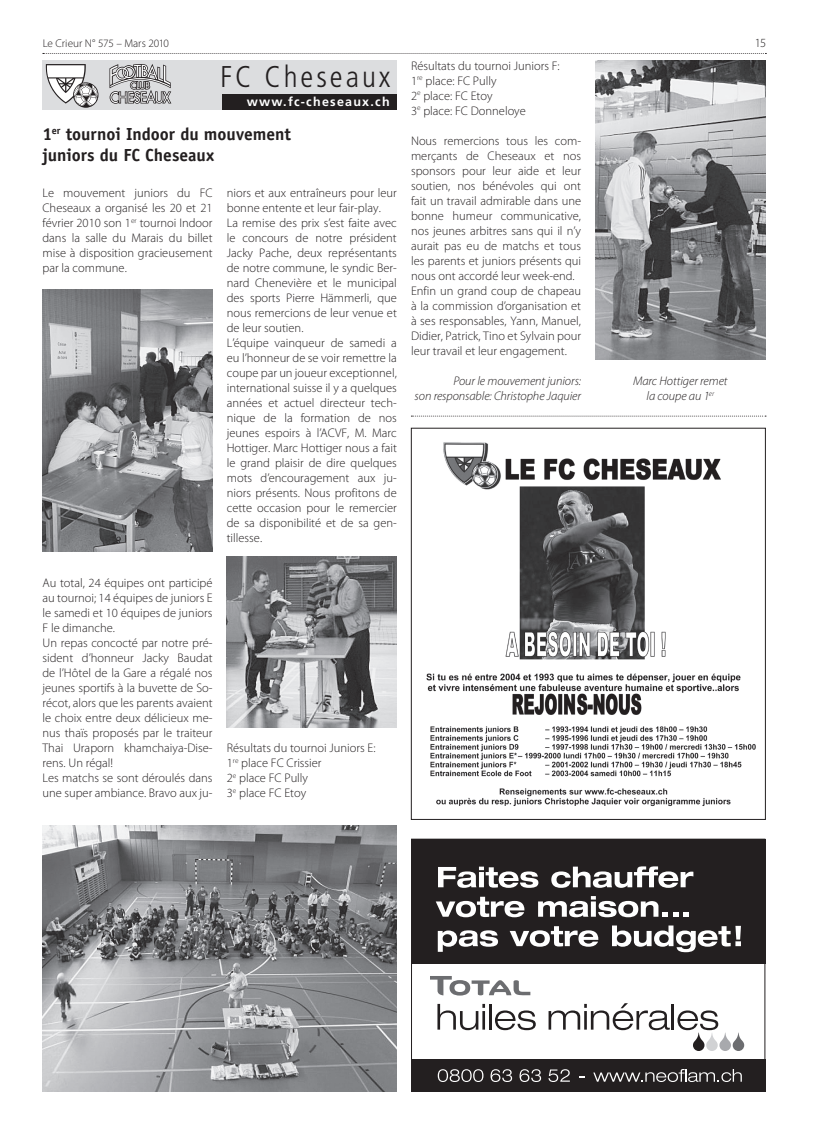
<style>
.page{position:relative;width:815px;height:1134px;background:#fff}
.page>*{position:absolute;margin:0;border:0;box-sizing:border-box;transform-origin:0 0}
.t1{font:300 condensed 30px "Frutiger";letter-spacing:.1em;color:#231f20}
.t2{font:700 17.5px/21px "Officina Sans Std";color:#231f20}
.t3{font:300 12.5px/15px "Myriad Pro";color:#231f20}
.t4{font:italic 300 12.5px/15px "Myriad Pro";letter-spacing:-.005em;color:#231f20;text-align:right}
.t5{font:700 12.5px "Frutiger";letter-spacing:.1em;color:#fff}
.t6{font:300 11.25px "Myriad Pro";letter-spacing:-.005em;color:#231f20}
</style>
<div class="page">
<svg style="left:43px;top:53px;width:723px;height:1px"></svg>
<div style="left:43px;top:60px;width:354px;height:49px;background:#dcdddf"></div>
<div style="left:222px;top:94px;width:175px;height:15px;background:#231f20"></div>
<svg style="left:46px;top:64px;width:53px;height:44px"></svg>
<svg style="left:109px;top:64px;width:62px;height:40px"></svg>
<img style="left:43px;top:826px;width:354px;height:265px">
<img style="left:227px;top:556px;width:170px;height:171px">
<img style="left:595px;top:60px;width:170px;height:299px">
<img style="left:43px;top:289px;width:170px;height:262px">
<svg style="left:411px;top:416px;width:355px;height:1px"></svg>
<div style="left:411px;top:839px;width:354px;height:252px;background:#231f20"></div>
<svg style="left:438px;top:867px;width:100px;height:21px"></svg>
<svg style="left:551px;top:866px;width:142px;height:22px"></svg>
<svg style="left:436px;top:897px;width:88px;height:20px"></svg>
<svg style="left:538px;top:896px;width:151px;height:21px"></svg>
<svg style="left:438px;top:930px;width:60px;height:22px"></svg>
<svg style="left:510px;top:926px;width:88px;height:21px"></svg>
<svg style="left:612px;top:925px;width:129px;height:27px"></svg>
<svg style="left:438px;top:1069px;width:45px;height:13px"></svg>
<svg style="left:491px;top:1069px;width:21px;height:13px"></svg>
<svg style="left:520px;top:1069px;width:21px;height:13px"></svg>
<svg style="left:548px;top:1069px;width:22px;height:13px"></svg>
<svg style="left:593px;top:1069px;width:149px;height:13px"></svg>
<div style="left:411px;top:964px;width:354px;height:95px;background:#fff"></div>
<svg style="left:437px;top:1004px;width:48px;height:26px"></svg>
<hr style="left:489px;top:1004px;width:3px;height:26px;background:#231f20">
<svg style="left:495px;top:1010px;width:41px;height:20px"></svg>
<svg style="left:549px;top:1003px;width:121px;height:27px"></svg>
<hr style="left:671px;top:1004px;width:3px;height:26px;background:#231f20">
<svg style="left:677px;top:1010px;width:67px;height:41px"></svg>
<svg style="left:430px;top:976px;width:100px;height:19px"></svg>
<img style="left:426px;top:442px;width:330px;height:365px">
<div style="left:411px;top:428px;width:355px;height:392px;border:1px solid #231f20"></div>
<p class="t6" style="left:43px;top:36px;width:128px">Le Crieur N° 575 – Mars 2010</p>
<p class="t3" style="left:755px;top:36px;width:13px">15</p>
<h1 class="t1" style="left:220px;top:60px;width:172px">FC Cheseaux</h1>
<p class="t5" style="left:247px;top:94px;width:144px">www.fc-cheseaux.ch</p>
<h2 class="t2" style="left:43px;top:123px;width:250px">1<sup>er</sup> tournoi Indoor du mouvement juniors du FC Cheseaux</h2>
<p class="t3" style="left:43px;top:185px;width:172px;text-align:justify">Le mouvement juniors du FC Cheseaux a organisé les 20 et 21 février 2010 son 1<sup>er</sup> tournoi Indoor dans la salle du Marais du billet mise à disposition gracieusement par la commune.</p>
<p class="t3" style="left:411px;top:58px;width:150px">Résultats du tournoi Juniors F:<br>1<sup>re</sup> place: FC Pully<br>2<sup>e</sup> place: FC Etoy<br>3<sup>e</sup> place: FC Donneloye</p>
<p class="t3" style="left:411px;top:133px;width:172px">Nous remercions tous les com&shy;merçants de Cheseaux et nos sponsors pour leur aide et leur soutien, nos bénévoles qui ont fait un travail admirable dans une bonne humeur communicative, nos jeunes arbitres sans qui il n’y aurait pas eu de matchs et tous les parents et juniors présents qui nous ont accordé leur week-end.<br>Enfin un grand coup de chapeau à la commission d’organisation et à ses responsables, Yann, Manuel,<br>Didier, Patrick, Tino et Sylvain pour leur travail et leur engagement.</p>
<p class="t4" style="left:415px;top:373px;width:168px">Pour le mouvement juniors:<br>son responsable: Christophe Jaquier</p>
<p class="t4" style="left:633px;top:374px;width:96px;text-align:center">Marc Hottiger remet la coupe au 1<sup>er</sup></p>
<p class="t3" style="left:227px;top:185px;width:172px">niors et aux entraîneurs pour leur bonne entente et leur fair-play.<br>La remise des prix s’est faite avec le concours de notre président<br>Jacky Pache, deux représentants de notre commune, le syndic Ber&shy;nard Chenevière et le municipal des sports Pierre Hämmerli, que nous remercions de leur venue et de leur soutien.<br>L’équipe vainqueur de samedi a eu l’honneur de se voir remettre la coupe par un joueur exceptionnel, international suisse il y a quelques années et actuel directeur tech&shy;nique de la formation de nos jeunes espoirs à l’ACVF, M. Marc<br>Hottiger. Marc Hottiger nous a fait le grand plaisir de dire quelques mots d’encouragement aux ju&shy;niors présents. Nous profitons de cette occasion pour le remercier de sa disponibilité et de sa gen&shy;tillesse.</p>
<p class="t3" style="left:43px;top:575px;width:172px">Au total, 24 équipes ont participé au tournoi; 14 équipes de juniors E le samedi et 10 équipes de juniors<br>F le dimanche.<br>Un repas concocté par notre pré&shy;sident d’honneur Jacky Baudat de l’Hôtel de la Gare a régalé nos jeunes sportifs à la buvette de So&shy;récot, alors que les parents avaient le choix entre deux délicieux me&shy;nus thaïs proposés par le traiteur<br>Thai Uraporn khamchaiya-Dise&shy;rens. Un régal!<br>Les matchs se sont déroulés dans une super ambiance. Bravo aux ju-</p>
<p class="t3" style="left:227px;top:740px;width:150px">Résultats du tournoi Juniors E:<br>1<sup>re</sup> place FC Crissier<br>2<sup>e</sup> place FC Pully<br>3<sup>e</sup> place FC Etoy</p>
</div>
